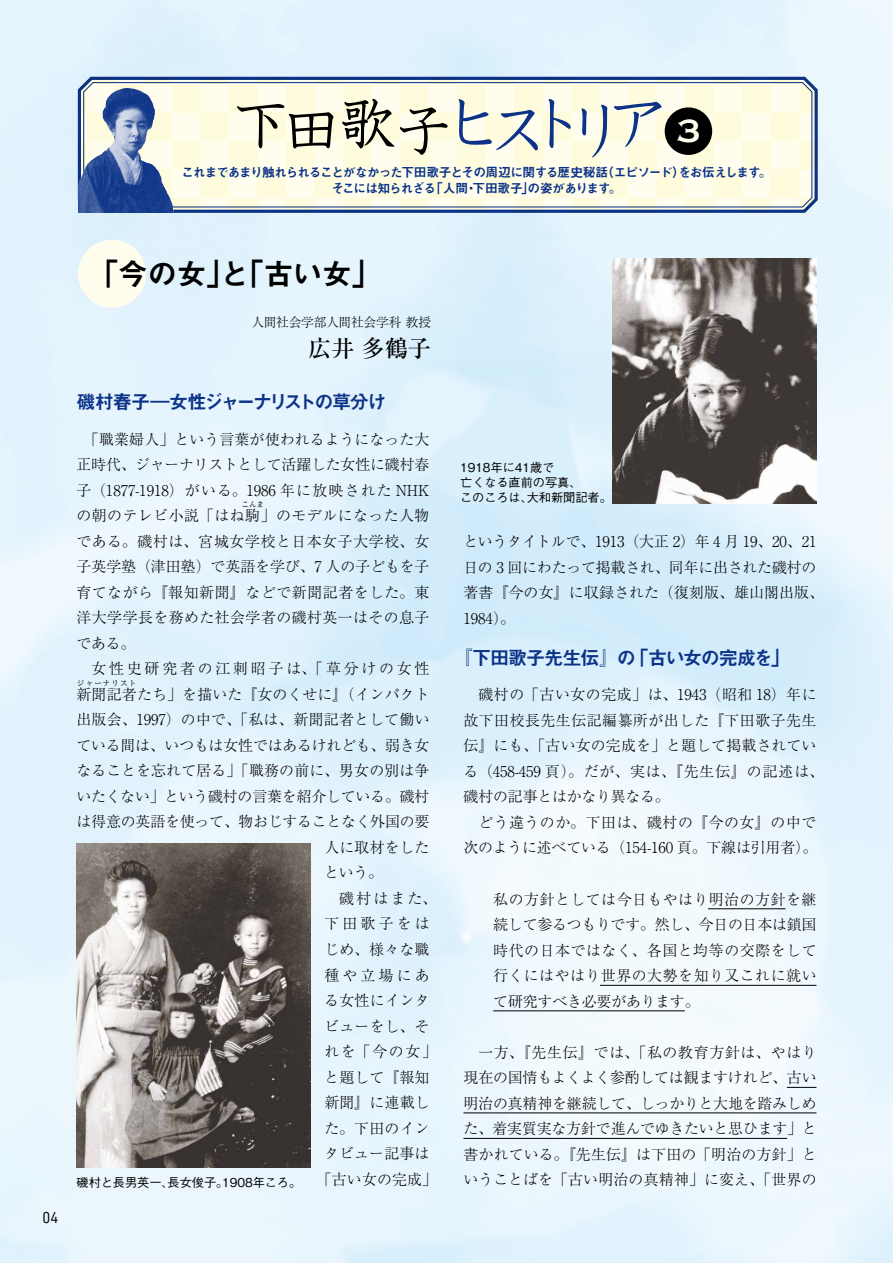
<style>
.page{position:relative;width:893px;height:1263px;background:#fff}
.page>*{position:absolute;margin:0;border:0;box-sizing:border-box;transform-origin:0 0}
.t1{font:60.75px "Kyoka ICA Pro";letter-spacing:-.335em;color:#0c3388}
.t2{font:29.7px "Midashi Go Pro MB31";letter-spacing:-.015em;color:#000}
.t3{font:500 23.4px "Ryumin Pro";color:#000}
.t4{font:19.2px "Midashi Go Pro MB31";letter-spacing:-.075em;color:#0c3388}
.t5{font:19.2px "Midashi Go Pro MB31";letter-spacing:-.105em;color:#0c3388}
.t6{font:15.9px "D DIN";color:#000}
.t7{font:300 14.85px/25.5px "Ryumin Pro";letter-spacing:.015em;color:#000;text-align:justify}
.t8{font:300 14.85px/25.5px "Ryumin Pro";letter-spacing:-.005em;color:#000}
.t9{font:300 14.85px "Ryumin Pro";letter-spacing:-.01em;color:#000}
.t10{font:300 14.85px/25.5px "Ryumin Pro";letter-spacing:.105em;color:#000;text-align:right}
.t11{font:12.75px/15.9px "Midashi Go Pro MB31";letter-spacing:-.08em;color:#0c3388;text-align:center}
.t12{font:300 12.75px "Ryumin Pro";letter-spacing:-.02em;color:#000}
.t13{font:500 12.15px/14.9px "Gothic BBB Pro";letter-spacing:-.005em;color:#000}
.t14{font:300 7.5px "Ryumin Pro";letter-spacing:.155em;color:#000}
.s1{font-size:55.35px;color:#000}
.s2{font-family:"Copperplate Gothic";font-weight:700;font-size:33px;color:#fffeee}
</style>
<div class="page">
<img style="left:0;top:0;width:893px;height:1263px">
<svg style="left:75px;top:74px;width:746px;height:142px"></svg>
<div style="left:78px;top:240px;width:68px;height:68px;background:#fffeee;border-radius:50%"></div>
<hr style="left:708px;top:908px;width:78px;height:1px;background:#000">
<hr style="left:600px;top:985px;width:216px;height:1px;background:#000">
<hr style="left:493px;top:1010px;width:192px;height:1px;background:#000">
<svg style="left:787px;top:1087px;width:29px;height:1px"></svg>
<hr style="left:463px;top:1113px;width:353px;height:1px;background:#000">
<hr style="left:463px;top:1138px;width:324px;height:1px;background:#000">
<svg style="left:78px;top:77px;width:740px;height:136px;fill:#fffcdd"></svg>
<div style="left:665px;top:107px;width:47px;height:48px;background:#000;border-radius:50%"></div>
<img style="left:78px;top:85px;width:115px;height:128px">
<img style="left:77px;top:843px;width:233px;height:324px">
<img style="left:612px;top:259px;width:204px;height:244px">
<h1 class="t1" style="left:233px;top:76px;width:468px"><span class="s1">下田歌子</span>ヒストリア <span class="s2">3</span></h1>
<p class="t11" style="left:181px;top:163px;width:591px">これまであまり触れられることがなかった下田歌子とその周辺に関する歴史秘話（エピソード）をお伝えします。そこには知られざる「人間・下田歌子」の姿があります。</p>
<p class="t6" style="left:43px;top:1209px;width:17px">04</p>
<h2 class="t2" style="left:89px;top:250px;width:294px">「今の女」と「古い女」</h2>
<p class="t12" style="left:251px;top:312px;width:181px">人間社会学部人間社会学科 教授</p>
<h3 class="t3" style="left:309px;top:330px;width:124px">広井 多鶴子</h3>
<p class="t5" style="left:76px;top:386px;width:312px">磯村春子―女性ジャーナリストの草分け</p>
<p class="t7" style="left:76px;top:425px;width:355px;text-align:center">「職業婦人」という言葉が使われるようになった大正時代、ジャーナリストとして活躍した女性に磯村春子（1877-1918）がいる。1986 年に放映された NHKの朝のテレビ小説「はね駒」のモデルになった人物</p>
<p class="t14" style="left:242px;top:499px;width:24px">こんま</p>
<p class="t7" style="left:76px;top:527px;width:355px">である。磯村は、宮城女学校と日本女子大学校、女子英学塾（津田塾）で英語を学び、7 人の子どもを子育てながら『報知新聞』などで新聞記者をした。東洋大学学長を務めた社会学者の磯村英一はその息子である。</p>
<p class="t10" style="left:77px;top:655px;width:355px">女性史研究者の江刺昭子は、「草分けの女性新聞記者たち」を描いた『女のくせに』（インパクト</p>
<p class="t14" style="left:77px;top:677px;width:61px">ジャーナリスト</p>
<p class="t7" style="left:76px;top:706px;width:355px">出版会、1997）の中で、「私は、新聞記者として働い</p>
<p class="t9" style="left:76px;top:734px;width:355px">ている間は､いつもは女性ではあるけれども、弱き女</p>
<p class="t7" style="left:76px;top:757px;width:355px">なることを忘れて居る」「職務の前に､男女の別は争</p>
<p class="t9" style="left:76px;top:785px;width:355px">いたくない」という磯村の言葉を紹介している。磯村</p>
<p class="t9" style="left:76px;top:810px;width:355px">は得意の英語を使って、物おじすることなく外国の要</p>
<p class="t7" style="left:324px;top:833px;width:107px">人に取材をした</p>
<p class="t7" style="left:324px;top:859px;width:60px">という。</p>
<p class="t7" style="left:339px;top:884px;width:99px">磯村はまた、</p>
<p class="t7" style="left:324px;top:910px;width:107px">下田歌子をは</p>
<p class="t7" style="left:324px;top:935px;width:107px">じめ、様々な職</p>
<p class="t7" style="left:324px;top:961px;width:107px">種や立場にあ</p>
<p class="t7" style="left:324px;top:986px;width:107px">る女性にインタ</p>
<p class="t7" style="left:324px;top:1012px;width:107px">ビューをし、そ</p>
<p class="t7" style="left:324px;top:1037px;width:114px">れを「今の女」</p>
<p class="t7" style="left:324px;top:1063px;width:107px">と題して『報知</p>
<p class="t7" style="left:324px;top:1088px;width:107px">新聞』に連載し</p>
<p class="t7" style="left:324px;top:1114px;width:107px">た。下田のイン</p>
<p class="t7" style="left:324px;top:1139px;width:107px">タビュー記事は</p>
<p class="t7" style="left:317px;top:1165px;width:122px">「古い女の完成」</p>
<p class="t13" style="left:77px;top:1173px;width:226px">磯村と長男英一、長女俊子。1908年ころ。</p>
<p class="t13" style="left:460px;top:458px;width:153px">1918年に41歳で<br>亡くなる直前の写真、<br>このころは、大和新聞記者。</p>
<p class="t8" style="left:463px;top:528px;width:362px">というタイトルで、1913（大正 2）年 4 月 19、20、21日の 3 回にわたって掲載され、同年に出された磯村の著書『今の女』に収録された（復刻版、雄山閣出版、<br>1984）｡</p>
<p class="t4" style="left:453px;top:642px;width:338px">『下田歌子先生伝』の「古い女の完成を」</p>
<p class="t7" style="left:463px;top:681px;width:362px;text-align:left;text-indent:15px">磯村の「古い女の完成」は、1943（昭和 18）年に故下田校長先生伝記編纂所が出した『下田歌子先生伝』にも、「古い女の完成を」と題して掲載されている（458-459 頁）。だが、実は、『先生伝』の記述は、磯村の記事とはかなり異なる。</p>
<p class="t8" style="left:463px;top:808px;width:355px;text-align:right">どう違うのか。下田は、磯村の『今の女』の中で次のように述べている（154-160 頁。下線は引用者）。</p>
<p class="t7" style="left:493px;top:885px;width:325px">私の方針としては今日もやはり明治の方針を継続して参るつもりです。然し、今日の日本は鎖国時代の日本ではなく、各国と均等の交際をして行くにはやはり世界の大勢を知り又これに就いて研究すべき必要があります。</p>
<p class="t7" style="left:463px;top:1038px;width:355px;text-indent:15px">一方､『先生伝』では、「私の教育方針は、やはり現在の国情もよくよく参酌しては観ますけれど、古い明治の真精神を継続して、しっかりと大地を踏みしめた、着実質実な方針で進んでゆきたいと思ひます」と書かれている。『先生伝』は下田の「明治の方針」ということばを「古い明治の真精神」に変え、「世界の</p>
</div>
